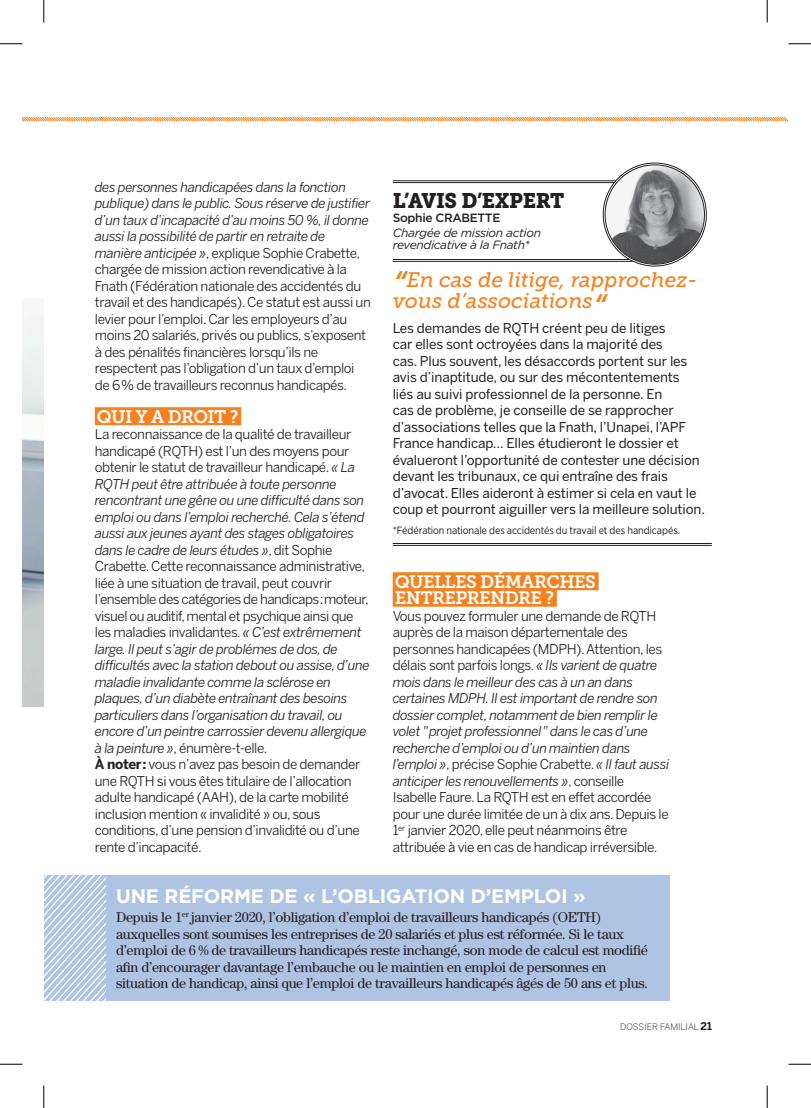
<style>
.page{position:relative;width:811px;height:1108px;background:#fff}
.page>*{position:absolute;margin:0;border:0;box-sizing:border-box;transform-origin:0 0}
.t1{font:italic 21px/21px "Museo Slab 500";color:#f58220}
.t2{font:21px "Museo Slab 900";letter-spacing:-.02em;color:#231f20}
.t3{font:700 19.5px "Gotham";letter-spacing:-.01em;color:#fff}
.t4{font:18px/16.5px "Museo Slab 700";letter-spacing:-.03em;color:#fff}
.t5{font:14.25px/16.5px "Century Std";letter-spacing:-.02em;color:#231f20}
.t6{font:13.5px/16.5px "Benton Sans";letter-spacing:-.03em;color:#231f20}
.t7{font:13.5px/16.5px "Benton Sans";letter-spacing:-.01em;color:#231f20}
.t8{font:italic 12px/12px "Gotham";letter-spacing:-.03em;color:#231f20}
.t9{font:500 12px "Gotham";letter-spacing:-.03em;color:#231f20}
.t10{font:10.5px "Gotham Narrow";letter-spacing:-.01em;color:#231f20}
.t11{font:300 9px "Benton Sans";color:#231f20}
.s1{font-style:italic}
.s2{font-weight:700}
.s3{font-size:36px}
.s4{font-weight:700;font-size:10.5px}
</style>
<div class="page">
<img style="left:22px;top:302px;width:22px;height:405px">
<svg style="left:22px;top:117px;width:766px;height:5px;background:#f9c191"></svg>
<div style="left:95px;top:407px;width:146px;height:18px;background:#f58220"></div>
<div style="left:44px;top:875px;width:625px;height:126px;background:#afc4e3"></div>
<svg style="left:44px;top:875px;width:62px;height:126px"></svg>
<hr style="left:392px;top:181px;width:298px;height:1px;background:#231f20">
<hr style="left:392px;top:182px;width:298px;height:1px;background:#231f20">
<hr style="left:392px;top:259px;width:279px;height:1px;background:#231f20">
<hr style="left:392px;top:261px;width:279px;height:1px;background:#231f20">
<hr style="left:392px;top:543px;width:319px;height:1px;background:#231f20">
<hr style="left:392px;top:545px;width:319px;height:1px;background:#231f20">
<img style="left:605px;top:165px;width:99px;height:99px;border-radius:49px">
<div style="left:392px;top:572px;width:206px;height:18px;background:#f58220"></div>
<div style="left:392px;top:589px;width:164px;height:18px;background:#f58220"></div>
<svg style="left:0;top:44px;width:22px;height:1px"></svg>
<svg style="left:788px;top:44px;width:22px;height:1px"></svg>
<svg style="left:0;top:1064px;width:22px;height:1px"></svg>
<svg style="left:788px;top:1064px;width:22px;height:1px"></svg>
<svg style="left:44px;top:0;width:1px;height:22px"></svg>
<svg style="left:44px;top:1085px;width:1px;height:23px"></svg>
<svg style="left:766px;top:0;width:1px;height:22px"></svg>
<svg style="left:766px;top:1085px;width:1px;height:23px"></svg>
<p class="t6" style="left:95px;top:179px;width:277px"><span class="s1">des personnes handicapées dans la fonction publique) dans le public. Sous réserve de justifier d’un taux d’incapacité d’au moins 50 %, il donne aussi la possibilité de partir en retraite de manière anticipée »</span>, explique Sophie Crabette, chargée de mission action revendicative à la Fnath (Fédération nationale des accidentés du travail et des handicapés). Ce statut est aussi un levier pour l’emploi. Car les employeurs d’au moins 20 salariés, privés ou publics, s’exposent à des pénalités financières lorsqu’ils ne respectent pas l’obligation d’un taux d’emploi de 6% de travailleurs reconnus handicapés.</p>
<h3 class="t4" style="left:97px;top:409px;width:143px">QUI Y A DROIT ?</h3>
<p class="t6" style="left:95px;top:426px;width:276px">La reconnaissance de la qualité de travailleur handicapé (RQTH) est l’un des moyens pour obtenir le statut de travailleur handicapé. <span class="s1">« La RQTH peut être attribuée à toute personne rencontrant une gêne ou une difficulté dans son emploi ou dans l’emploi recherché. Cela s’étend aussi aux jeunes ayant des stages obligatoires dans le cadre de leurs études »</span>, dit Sophie Crabette. Cette reconnaissance administrative, liée à une situation de travail, peut couvrir l’ensemble des catégories de handicaps:moteur, visuel ou auditif, mental et psychique ainsi que les maladies invalidantes. <span class="s1">« C’est extrêmement large. Il peut s’agir de problémes de dos, de difficultés avec la station debout ou assise, d’une maladie invalidante comme la sclérose en plaques, d’un diabète entraînant des besoins particuliers dans l’organisation du travail, ou encore d’un peintre carrossier devenu allergique à la peinture »</span>, énumère-t-elle.<br><span class="s2">À noter:</span> vous n’avez pas besoin de demander une RQTH si vous êtes titulaire de l’allocation adulte handicapé (AAH), de la carte mobilité inclusion mention « invalidité » ou, sous conditions, d’une pension d’invalidité ou d’une rente d’incapacité.</p>
<h2 class="t3" style="left:116px;top:884px;width:471px">UNE RÉFORME DE « L’OBLIGATION D’EMPLOI »</h2>
<p class="t5" style="left:116px;top:909px;width:533px">Depuis le 1<sup>er</sup> janvier 2020, l’obligation d’emploi de travailleurs handicapés (OETH) auxquelles sont soumises les entreprises de 20 salariés et plus est réformée. Si le taux d’emploi de 6 % de travailleurs handicapés reste inchangé, son mode de calcul est modifié afin d’encourager davantage l’embauche ou le maintien en emploi de personnes en situation de handicap, ainsi que l’emploi de travailleurs handicapés âgés de 50 ans et plus.</p>
<h1 class="t2" style="left:392px;top:189px;width:173px">L’AVIS D’EXPERT</h1>
<p class="t9" style="left:392px;top:210px;width:109px">Sophie CRABETTE</p>
<p class="t8" style="left:392px;top:226px;width:150px">Chargée de mission action revendicative à la Fnath*</p>
<h1 class="t1" style="left:392px;top:269px;width:306px"><span class="s3">“</span>En cas de litige, rapprochez&shy;vous d’associations<span class="s3">“</span></h1>
<p class="t7" style="left:392px;top:319px;width:314px">Les demandes de RQTH créent peu de litiges<br>car elles sont octroyées dans la majorité des<br>cas. Plus souvent, les désaccords portent sur les avis d’inaptitude, ou sur des mécontentements<br>liés au suivi professionnel de la personne. En<br>cas de problème, je conseille de se rapprocher d’associations telles que la Fnath, l’Unapei, l’APF France handicap… Elles étudieront le dossier et évalueront l’opportunité de contester une décision devant les tribunaux, ce qui entraîne des frais d’avocat. Elles aideront à estimer si cela en vaut le coup et pourront aiguiller vers la meilleure solution.</p>
<p class="t10" style="left:392px;top:524px;width:289px">*Fédération nationale des accidentés du travail et des handicapés.</p>
<h3 class="t4" style="left:395px;top:574px;width:202px">QUELLES DÉMARCHES<br>ENTREPRENDRE ?</h3>
<p class="t6" style="left:392px;top:608px;width:278px">Vous pouvez formuler une demande de RQTH auprès de la maison départementale des personnes handicapées (MDPH). Attention, les délais sont parfois longs. <span class="s1">« Ils varient de quatre mois dans le meilleur des cas à un an dans certaines MDPH. Il est important de rendre son dossier complet, notamment de bien remplir le volet "projet professionnel" dans le cas d’une recherche d’emploi ou d’un maintien dans l’emploi »</span>, précise Sophie Crabette. <span class="s1">« Il faut aussi anticiper les renouvellements »</span>, conseille Isabelle Faure. La RQTH est en effet accordée pour une durée limitée de un à dix ans. Depuis le 1<sup>er</sup> janvier 2020, elle peut néanmoins être attribuée à vie en cas de handicap irréversible.</p>
<p class="t11" style="left:620px;top:1021px;width:93px">DOSSIER FAMILIAL <span class="s4">21</span></p>
</div>
